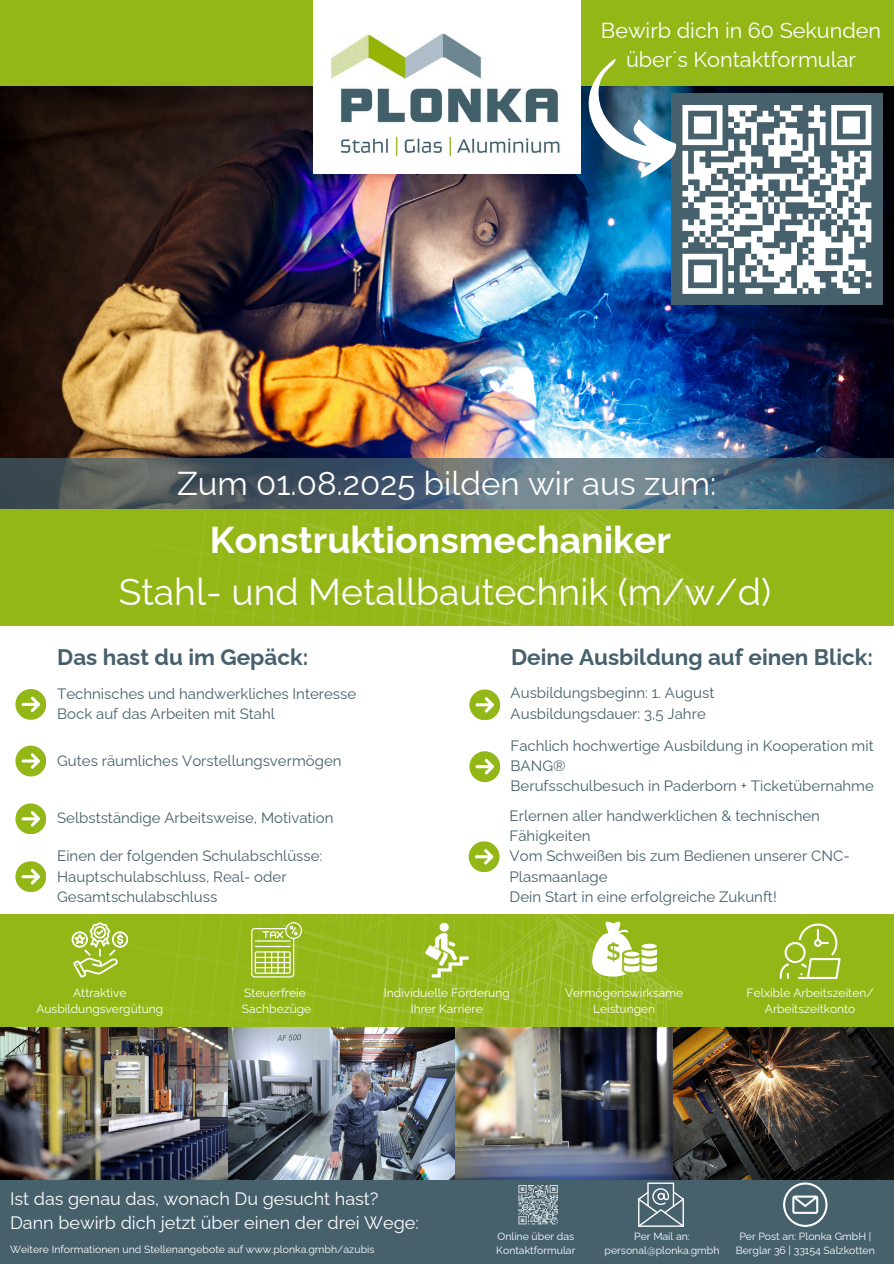
<style>
.page{position:relative;width:894px;height:1264px;background:#fff}
.page>*{position:absolute;margin:0;border:0;box-sizing:border-box;transform-origin:0 0}
.t1{font:37.35px/51.8px "Raleway";color:#fff;text-align:center}
.t2{font:33px "Raleway";color:#fff}
.t3{font:700 22.5px "Raleway";color:#46606c}
.t4{font:21.6px/29.2px "Raleway";color:#fff;text-align:center}
.t5{font:18px/24.8px "Raleway";color:#fff}
.t6{font:15px/20.2px "Raleway";color:#46606c}
.t7{font:12px/16px "Raleway";color:#fff;text-align:center}
.t8{font:10.5px "Raleway";color:#fff}
.s1{font-weight:700}
</style>
<div class="page">
<div style="left:0;top:508px;width:893px;height:117px;background:#94b718"></div>
<img style="left:134px;top:513px;width:670px;height:113px">
<img style="left:0;top:85px;width:893px;height:373px">
<div style="left:0;top:0;width:893px;height:85px;background:#94b718"></div>
<div style="left:0;top:914px;width:893px;height:113px;background:#94b718"></div>
<img style="left:129px;top:914px;width:652px;height:113px">
<svg style="left:15px;top:689px;width:31px;height:30px"></svg>
<svg style="left:15px;top:745px;width:31px;height:31px"></svg>
<svg style="left:15px;top:803px;width:31px;height:30px"></svg>
<svg style="left:15px;top:861px;width:31px;height:30px"></svg>
<svg style="left:469px;top:689px;width:30px;height:30px"></svg>
<svg style="left:469px;top:751px;width:30px;height:30px"></svg>
<svg style="left:468px;top:841px;width:31px;height:30px"></svg>
<svg style="left:71px;top:922px;width:57px;height:55px"></svg>
<svg style="left:251px;top:922px;width:50px;height:55px"></svg>
<svg style="left:591px;top:921px;width:65px;height:55px"></svg>
<svg style="left:779px;top:923px;width:61px;height:55px"></svg>
<div style="left:0;top:1179px;width:893px;height:84px;background:#46606c"></div>
<svg style="left:0;top:458px;width:893px;height:50px;background:#526571"></svg>
<img style="left:0;top:1027px;width:892px;height:152px">
<svg style="left:518px;top:1224px;width:38px;height:1px"></svg>
<svg style="left:518px;top:1185px;width:40px;height:39px"></svg>
<svg style="left:783px;top:1182px;width:43px;height:44px"></svg>
<svg style="left:638px;top:1182px;width:45px;height:44px"></svg>
<svg style="left:425px;top:922px;width:43px;height:55px"></svg>
<div style="left:670px;top:94px;width:212px;height:211px;background:#46606c"></div>
<svg style="left:588px;top:59px;width:288px;height:238px"></svg>
<img style="left:313px;top:0;width:267px;height:173px">
<h2 class="t4" style="left:600px;top:15px;width:282px">Bewirb dich in 60 Sekunden über´s Kontaktformular</h2>
<p class="t2" style="left:177px;top:464px;width:540px">Zum 01.08.2025 bilden wir aus zum:</p>
<h3 class="t1" style="left:119px;top:513px;width:653px"><span class="s1">Konstruktionsmechaniker<br></span>Stahl- und Metallbautechnik (m/w/d)</h3>
<h3 class="t3" style="left:57px;top:644px;width:252px">Das hast du im Gepäck:</h3>
<p class="t3" style="left:511px;top:644px;width:363px">Deine Ausbildung auf einen Blick:</p>
<h6 class="t6" style="left:57px;top:683px;width:300px">Technisches und handwerkliches Interesse<br>Bock auf das Arbeiten mit Stahl</h6>
<p class="t6" style="left:510px;top:683px;width:205px">Ausbildungsbeginn: 1. August<br>Ausbildungsdauer: 3,5 Jahre</p>
<h6 class="t6" style="left:510px;top:735px;width:364px">Fachlich hochwertige Ausbildung in Kooperation mit<br>BANG®<br>Berufsschulbesuch in Paderborn + Ticketübernahme</h6>
<p class="t6" style="left:509px;top:805px;width:341px">Erlernen aller handwerklichen &amp; technischen<br>Fähigkeiten<br>Vom Schweißen bis zum Bedienen unserer CNC-<br>Plasmaanlage<br>Dein Start in eine erfolgreiche Zukunft!</p>
<p class="t6" style="left:57px;top:750px;width:286px">Gutes räumliches Vorstellungsvermögen</p>
<p class="t6" style="left:57px;top:808px;width:278px">Selbstständige Arbeitsweise, Motivation</p>
<h6 class="t6" style="left:57px;top:845px;width:266px">Einen der folgenden Schulabschlüsse:<br>Hauptschulabschluss, Real- oder<br>Gesamtschulabschluss</h6>
<h6 class="t7" style="left:36px;top:985px;width:128px">Attraktive<br>Ausbildungsvergütung</h6>
<p class="t7" style="left:244px;top:985px;width:63px">Steuerfreie</p>
<p class="t7" style="left:242px;top:1001px;width:71px">Sachbezüge</p>
<p class="t7" style="left:383px;top:985px;width:128px">Individuelle Förderung<br>Ihrer Karriere</p>
<h6 class="t7" style="left:565px;top:985px;width:120px">Vermögenswirksame</h6>
<h6 class="t7" style="left:593px;top:1001px;width:64px">Leistungen</h6>
<p class="t7" style="left:746px;top:985px;width:128px">Felxible Arbeitszeiten/</p>
<h6 class="t7" style="left:764px;top:1001px;width:92px">Arbeitszeitkonto</h6>
<p class="t5" style="left:10px;top:1185px;width:410px">Ist das genau das, wonach Du gesucht hast?<br>Dann bewirb dich jetzt über einen der drei Wege:</p>
<p class="t8" style="left:739px;top:1229px;width:133px">Per Post an: Plonka GmbH |</p>
<p class="t8" style="left:497px;top:1229px;width:78px">Online über das</p>
<p class="t8" style="left:496px;top:1243px;width:80px">Kontaktformular</p>
<p class="t8" style="left:634px;top:1229px;width:57px">Per Mail an:</p>
<p class="t8" style="left:604px;top:1243px;width:116px">personal@plonka.gmbh</p>
<p class="t8" style="left:10px;top:1242px;width:366px">Weitere Informationen und Stellenangebote auf www.plonka.gmbh/azubis</p>
<p class="t8" style="left:735px;top:1243px;width:141px">Berglar 36 | 33154 Salzkotten</p>
</div>
